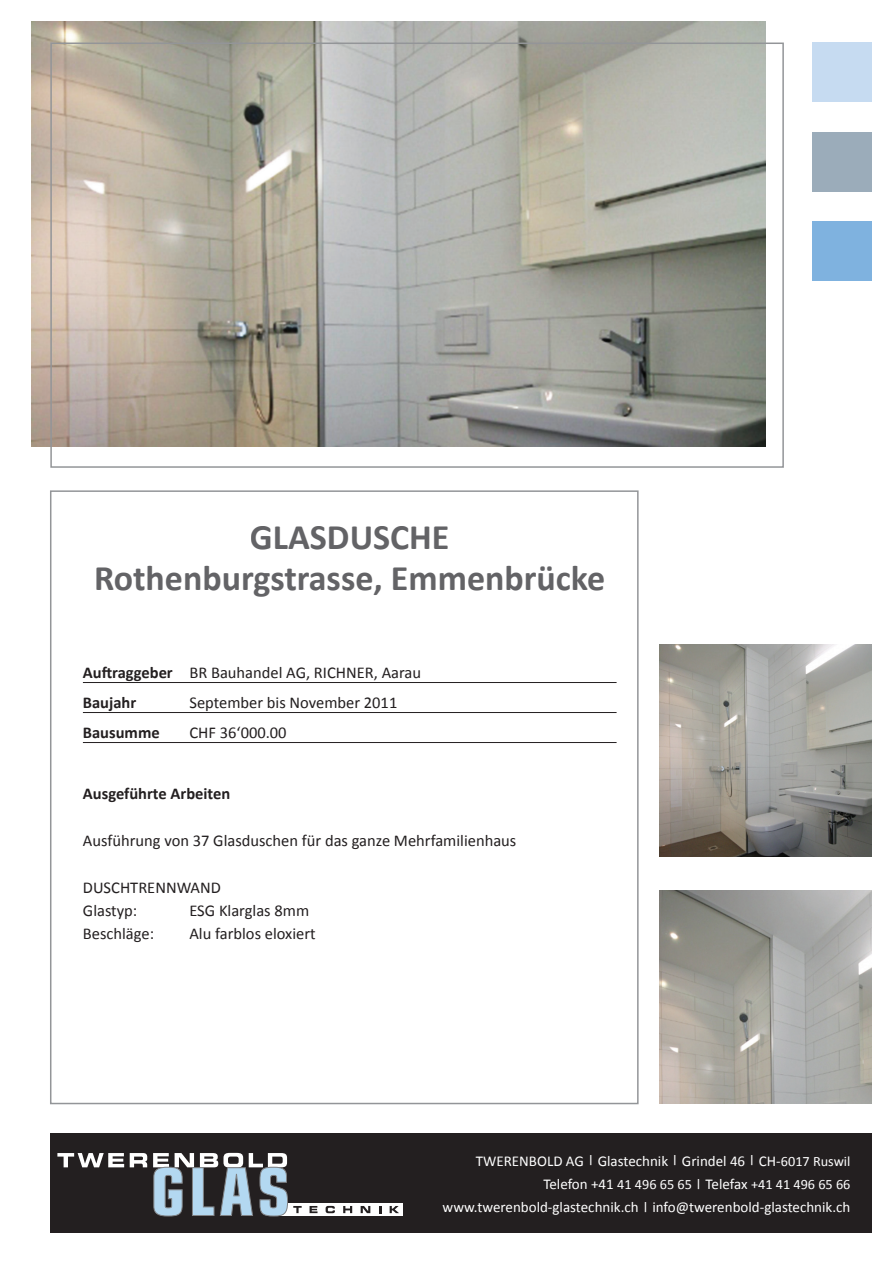
<style>
.page{position:relative;width:893px;height:1263px;background:#fff}
.page>*{position:absolute;margin:0;border:0;box-sizing:border-box;transform-origin:0 0}
.t1{font:700 36px/40.5px "Calibri";color:#636366;text-align:center}
.t2{font:16.5px/30px "Calibri";color:#231f20}
.t3{font:700 16.5px "Calibri";color:#231f20}
.t4{font:15px "Calibri";color:#fff}
.t5{font:14.25px "Calibri";color:#fff}
.s1{font-weight:700}
.s2{font-size:11.4px}
.s3{font-size:14.25px}
.s4{font-size:15px}
</style>
<div class="page">
<img style="left:32px;top:21px;width:733px;height:425px">
<div style="left:50px;top:43px;width:734px;height:425px;border:2px solid #939598"></div>
<div style="left:812px;top:43px;width:60px;height:59px;background:#c6dbf1"></div>
<div style="left:812px;top:132px;width:60px;height:59px;background:#9bacba"></div>
<div style="left:812px;top:221px;width:60px;height:60px;background:#7fb2df"></div>
<img style="left:659px;top:644px;width:213px;height:213px">
<img style="left:659px;top:891px;width:213px;height:212px">
<div style="left:50px;top:1133px;width:822px;height:100px;background:#231f20"></div>
<div style="left:277px;top:1203px;width:126px;height:13px;background:#fff"></div>
<svg style="left:310px;top:1206px;width:7px;height:7px"></svg>
<svg style="left:326px;top:1206px;width:9px;height:7px"></svg>
<svg style="left:343px;top:1206px;width:9px;height:7px"></svg>
<svg style="left:361px;top:1206px;width:9px;height:7px"></svg>
<svg style="left:379px;top:1206px;width:2px;height:7px"></svg>
<svg style="left:390px;top:1206px;width:9px;height:7px"></svg>
<svg style="left:57px;top:1153px;width:67px;height:14px"></svg>
<svg style="left:130px;top:1153px;width:17px;height:14px"></svg>
<svg style="left:153px;top:1153px;width:149px;height:64px"></svg>
<hr style="left:83px;top:682px;width:534px;height:1px;background:#231f20">
<hr style="left:83px;top:712px;width:534px;height:1px;background:#231f20">
<hr style="left:83px;top:742px;width:534px;height:1px;background:#231f20">
<h1 class="t1" style="left:94px;top:517px;width:513px">GLASDUSCHE<br>Rothenburgstrasse, Emmenbrücke</h1>
<p class="t2" style="left:83px;top:657px;width:340px"><span class="s1">Auftraggeber</span> BR Bauhandel AG, RICHNER, Aarau<br><span class="s1">Baujahr</span></p>
<p class="t2" style="left:189px;top:687px;width:209px">September bis November 2011</p>
<p class="t3" style="left:83px;top:722px;width:78px">Bausumme</p>
<p class="t2" style="left:189px;top:717px;width:99px">CHF 36‘000.00</p>
<p class="t3" style="left:83px;top:783px;width:149px">Ausgeführte Arbeiten</p>
<p class="t2" style="left:83px;top:825px;width:435px">Ausführung von 37 Glasduschen für das ganze Mehrfamilienhaus</p>
<p class="t2" style="left:83px;top:875px;width:140px;line-height:23.4px">DUSCHTRENNWAND<br>Glastyp:</p>
<p class="t2" style="left:189px;top:895px;width:121px">ESG Klarglas 8mm</p>
<p class="t2" style="left:83px;top:919px;width:73px">Beschläge:</p>
<p class="t2" style="left:189px;top:919px;width:128px">Alu farblos eloxiert</p>
<p class="t4" style="left:476px;top:1151px;width:376px">TWERENBOLD AG <span class="s2">|</span> Glastechnik <span class="s2">|</span> Grindel 46 <span class="s2">|</span> CH-<span class="s3">6017 Ruswil</span></p>
<p class="t5" style="left:543px;top:1175px;width:308px"><span class="s4">Telefon +41</span> 41 496 65 65 <sup>|</sup> <span class="s4">Telefax</span> +41 41 496 65 66</p>
<p class="t4" style="left:443px;top:1198px;width:409px">www.twerenbold-glastechnik.ch <span class="s2">|</span> info@twerenbold-glastechnik.ch</p>
</div>
